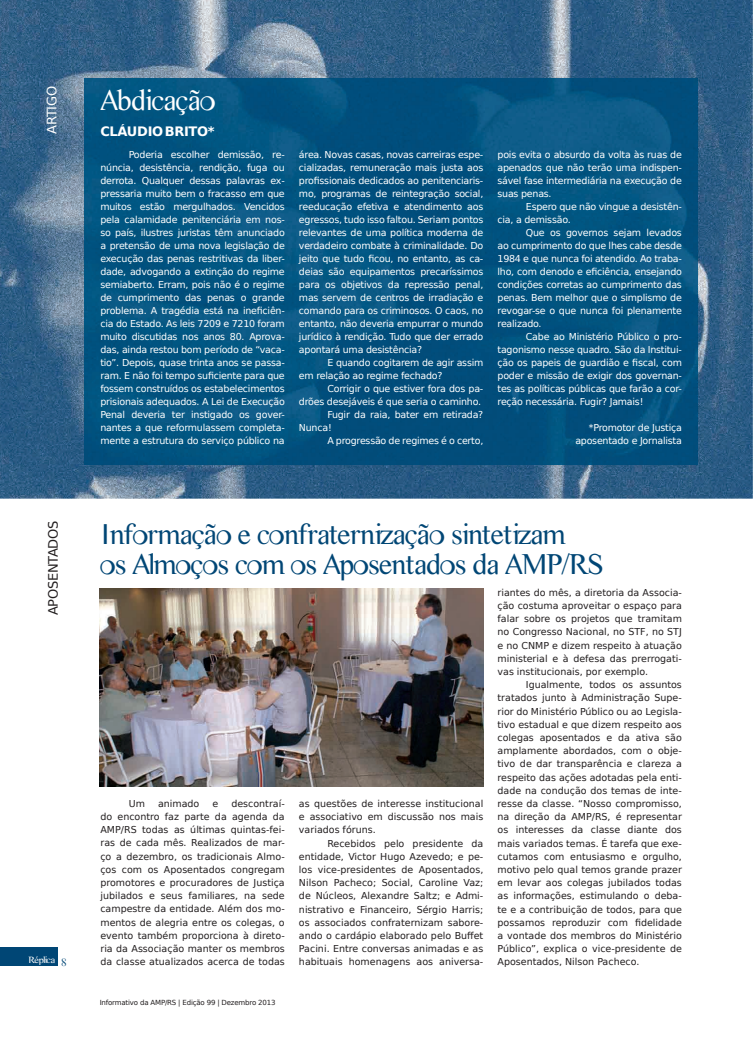
<style>
.page{position:relative;width:754px;height:1037px;background:#fff}
.page>*{position:absolute;margin:0;border:0;box-sizing:border-box;transform-origin:0 0}
.t1{font:30px/30px "CM Tiempo";letter-spacing:-.025em;color:#004675}
.t2{font:30px "CM Tiempo";letter-spacing:-.025em;color:#fff}
.t3{font:700 13px "DejaVu Sans";letter-spacing:-.025em;color:#fff}
.t4{font:13px "DejaVu Sans";letter-spacing:-.025em;color:#231f20}
.t5{font:13px "DejaVu Sans";letter-spacing:-.025em;color:#fff}
.t6{font:9.5px/13px "DejaVu Sans";letter-spacing:-.025em;color:#fff;text-align:justify}
.t7{font:9.5px/13.2px "DejaVu Sans";color:#231f20;text-align:justify}
.t8{font:9.5px "CM Tiempo";letter-spacing:-.05em;color:#fff;scale:1.1 1}
.t9{font:7px "DejaVu Sans";letter-spacing:-.025em;color:#231f20}
.s1{font-size:11.2px;color:#004675}
</style>
<div class="page">
<div style="left:0;top:947px;width:57px;height:18px;background:#004675"></div>
<img style="left:0;top:0;width:752px;height:499px">
<img style="left:85px;top:79px;width:612px;height:385px">
<img style="left:100px;top:589px;width:383px;height:198px">
<h2 class="t5" style="left:41px;top:134px;width:49px;rotate:-90deg">artiGo</h2>
<h2 class="t4" style="left:43px;top:615px;width:96px;rotate:-90deg">apoSentadoS</h2>
<p class="t8" style="left:28px;top:955px;width:36px">Réplica <span class="s1">8</span></p>
<h1 class="t2" style="left:100px;top:83px;width:117px">Abdicação</h1>
<h2 class="t3" style="left:100px;top:120px;width:116px">CLáUDIO BRITO*</h2>
<p class="t6" style="left:100px;top:148px;width:186px;text-indent:28px">poderia escolher demissão, re&shy;núncia, desistência, rendição, fuga ou derrota. Qualquer dessas palavras ex&shy;pressaria muito bem o fracasso em que muitos estão mergulhados. Vencidos pela calamidade penitenciária em nos&shy;so país, ilustres juristas têm anunciado a pretensão de uma nova legislação de execução das penas restritivas da liber&shy;dade, advogando a extinção do regime semiaberto. erram, pois não é o regime de cumprimento das penas o grande problema. a tragédia está na ineficiên&shy;cia do estado. as leis 7209 e 7210 foram muito discutidas nos anos 80. aprova&shy;das, ainda restou bom período de “vaca&shy;tio”. depois, quase trinta anos se passa&shy;ram. e não foi tempo suficiente para que fossem construídos os estabelecimentos prisionais adequados. a lei de execução penal deveria ter instigado os gover&shy;nantes a que reformulassem completa&shy;mente a estrutura do serviço público na</p>
<p class="t6" style="left:299px;top:147px;width:186px">área. novas casas, novas carreiras espe&shy;cializadas, remuneração mais justa aos profissionais dedicados ao penitenciaris&shy;mo, programas de reintegração social, reeducação efetiva e atendimento aos egressos, tudo isso faltou. Seriam pontos relevantes de uma política moderna de verdadeiro combate à criminalidade. do jeito que tudo ficou, no entanto, as ca&shy;deias são equipamentos precaríssimos para os objetivos da repressão penal, mas servem de centros de irradiação e comando para os criminosos. o caos, no entanto, não deveria empurrar o mundo jurídico à rendição. tudo que der errado apontará uma desistência?</p>
<p class="t6" style="left:299px;top:355px;width:186px;text-indent:28px">e quando cogitarem de agir assim em relação ao regime fechado?</p>
<p class="t6" style="left:327px;top:381px;width:157px">Corrigir o que estiver fora dos pa-</p>
<p class="t6" style="left:299px;top:394px;width:183px">drões desejáveis é que seria o caminho.</p>
<p class="t6" style="left:327px;top:407px;width:157px">Fugir da raia, bater em retirada?</p>
<p class="t6" style="left:299px;top:420px;width:34px">nunca!</p>
<p class="t6" style="left:327px;top:433px;width:157px">a progressão de regimes é o certo,</p>
<p class="t6" style="left:497px;top:147px;width:186px">pois evita o absurdo da volta às ruas de apenados que não terão uma indispen&shy;sável fase intermediária na execução de suas penas.</p>
<p class="t6" style="left:497px;top:199px;width:186px;text-indent:28px">espero que não vingue a desistên&shy;cia, a demissão.</p>
<p class="t6" style="left:497px;top:225px;width:186px;text-indent:28px">Que os governos sejam levados ao cumprimento do que lhes cabe desde 1984 e que nunca foi atendido. ao traba&shy;lho, com denodo e eficiência, ensejando condições corretas ao cumprimento das penas. Bem melhor que o simplismo de revogar-se o que nunca foi plenamente realizado.</p>
<p class="t6" style="left:497px;top:329px;width:186px;text-indent:28px">Cabe ao Ministério público o pro&shy;tagonismo nesse quadro. São da institui&shy;ção os papeis de guardião e fiscal, com poder e missão de exigir dos governan&shy;tes as políticas públicas que farão a cor&shy;reção necessária. Fugir? Jamais!</p>
<p class="t6" style="left:575px;top:420px;width:108px;text-align:right">*promotor de Justiça aposentado e Jornalista</p>
<h1 class="t1" style="left:100px;top:520px;width:504px">Informação e confraternização sintetizam<br>os Almoços com os Aposentados da AMP/RS</h1>
<p class="t7" style="left:100px;top:796px;width:186px;text-indent:131px">descontraí&shy;do encontro faz parte da agenda da aMp/rS todas as últimas quintas-fei&shy;ras de cada mês. realizados de mar&shy;ço a dezembro, os tradicionais almo&shy;ços com os aposentados congregam promotores e procuradores de Justiça jubilados e seus familiares, na sede campestre da entidade. além dos mo&shy;mentos de alegria entre os colegas, o evento também proporciona à direto&shy;ria da associação manter os membros da classe atualizados acerca de todas</p>
<p class="t7" style="left:129px;top:796px;width:18px">Um</p>
<p class="t7" style="left:158px;top:796px;width:43px">animado</p>
<p class="t7" style="left:212px;top:796px;width:7px">e</p>
<p class="t9" style="left:100px;top:996px;width:177px">informativo da aMp/rS | edição 99 | dezembro 2013</p>
<p class="t7" style="left:299px;top:797px;width:186px">as questões de interesse institucional e associativo em discussão nos mais variados fóruns.</p>
<p class="t7" style="left:299px;top:836px;width:186px;text-indent:28px">recebidos pelo presidente da entidade, Victor Hugo azevedo; e pe&shy;los vice-presidentes de aposentados, nilson pacheco; Social, Caroline Vaz; de núcleos, alexandre Saltz; e admi&shy;nistrativo e Financeiro, Sérgio Harris; os associados confraternizam sabore&shy;ando o cardápio elaborado pelo Buffet pacini. entre conversas animadas e as habituais homenagens aos aniversa-</p>
<p class="t7" style="left:497px;top:585px;width:186px">riantes do mês, a diretoria da associa&shy;ção costuma aproveitar o espaço para falar sobre os projetos que tramitam no Congresso nacional, no StF, no StJ e no CnMp e dizem respeito à atuação ministerial e à defesa das prerrogati&shy;vas institucionais, por exemplo.</p>
<p class="t7" style="left:497px;top:678px;width:186px;text-indent:28px">igualmente, todos os assuntos tratados junto à administração Supe&shy;rior do Ministério público ou ao legisla&shy;tivo estadual e que dizem respeito aos colegas aposentados e da ativa são amplamente abordados, com o obje&shy;tivo de dar transparência e clareza a respeito das ações adotadas pela enti&shy;dade na condução dos temas de inte&shy;resse da classe. “nosso compromisso, na direção da aMp/rS, é representar os interesses da classe diante dos mais variados temas. É tarefa que exe&shy;cutamos com entusiasmo e orgulho, motivo pelo qual temos grande prazer em levar aos colegas jubilados todas as informações, estimulando o deba&shy;te e a contribuição de todos, para que possamos reproduzir com fidelidade a vontade dos membros do Ministério público”, explica o vice-presidente de aposentados, nilson pacheco.</p>
</div>
